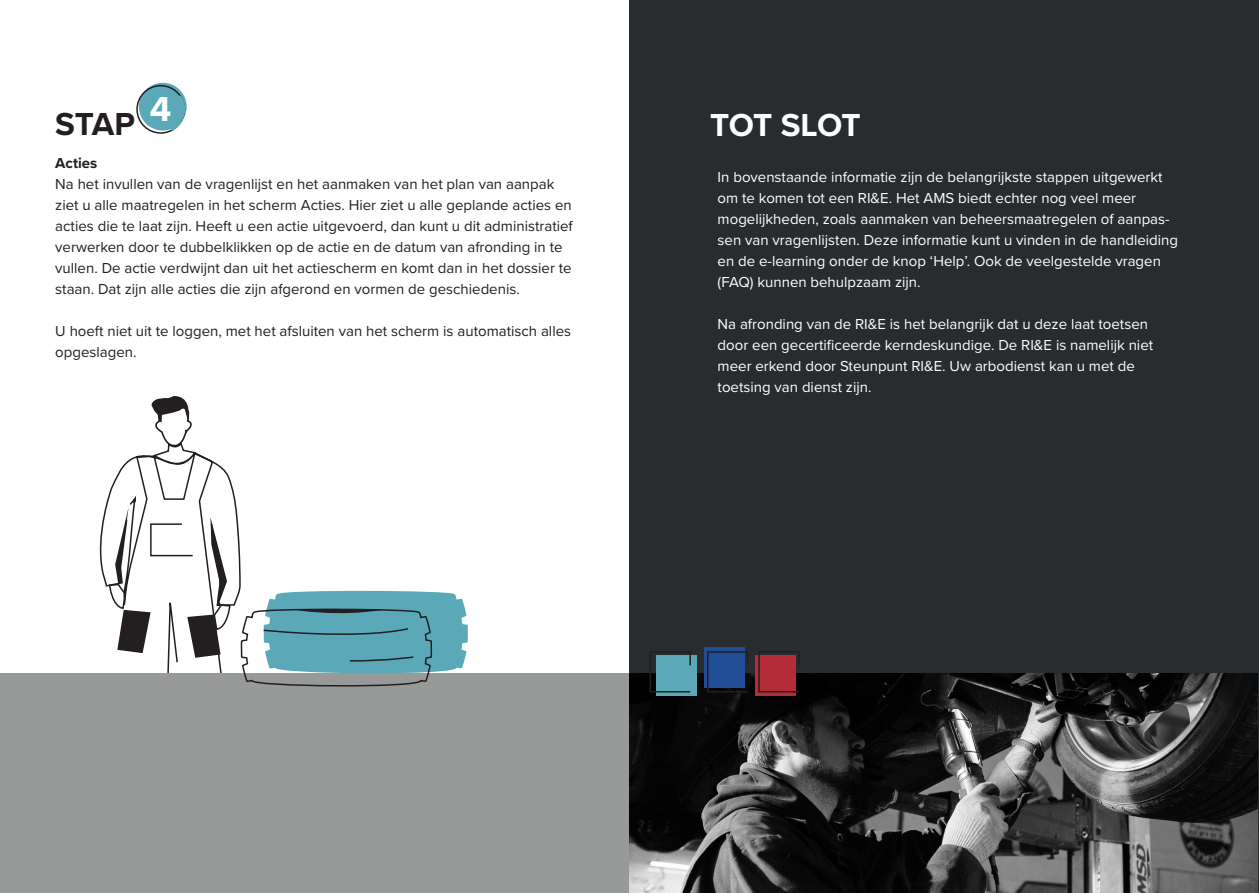
<style>
.page{position:relative;width:1259px;height:893px;background:#fff}
.page>*{position:absolute;margin:0;border:0;box-sizing:border-box;transform-origin:0 0}
.t1{font:700 36px "Proxima Nova";color:#fff}
.t2{font:700 33px "Proxima Nova";letter-spacing:-.025em;color:#fff}
.t3{font:700 33px "Proxima Nova";color:#231f20}
.t4{font:15px/21px "Proxima Nova";color:#fff}
.t5{font:15px/21px "Proxima Nova";color:#231f20}
.t6{font:700 15px "Proxima Nova";color:#231f20}
</style>
<div class="page">
<div style="left:629px;top:0;width:630px;height:893px;background:#292c2f"></div>
<div style="left:139px;top:83px;width:48px;height:48px;background:#5ba9b8;border-radius:50%"></div>
<div style="left:136px;top:85px;width:49px;height:49px;border:2px solid #231f20;border-radius:50%"></div>
<svg style="left:171px;top:96px;width:16px;height:35px"></svg>
<img style="left:629px;top:673px;width:628px;height:219px">
<div style="left:656px;top:655px;width:40px;height:40px;background:#5ba9b8"></div>
<svg style="left:649px;top:651px;width:42px;height:42px"></svg>
<div style="left:704px;top:648px;width:41px;height:40px;background:#214d96"></div>
<svg style="left:706px;top:651px;width:43px;height:42px"></svg>
<div style="left:755px;top:655px;width:41px;height:40px;background:#b52c39"></div>
<svg style="left:758px;top:651px;width:42px;height:42px"></svg>
<div style="left:0;top:673px;width:629px;height:220px;background:#989a9a"></div>
<svg style="left:99px;top:396px;width:369px;height:291px"></svg>
<p class="t1" style="left:150px;top:82px;width:23px">4</p>
<p class="t3" style="left:55px;top:99px;width:81px">STAP</p>
<p class="t2" style="left:710px;top:100px;width:152px">TOT SLOT</p>
<p class="t6" style="left:55px;top:152px;width:44px">Acties</p>
<p class="t5" style="left:55px;top:173px;width:519px">Na het invullen van de vragenlijst en het aanmaken van het plan van aanpak ziet u alle maatregelen in het scherm Acties. Hier ziet u alle geplande acties en acties die te laat zijn. Heeft u een actie uitgevoerd, dan kunt u dit administratief verwerken door te dubbelklikken op de actie en de datum van afronding in te vullen. De actie verdwijnt dan uit het actiescherm en komt dan in het dossier te staan. Dat zijn alle acties die zijn afgerond en vormen de geschiedenis.</p>
<p class="t5" style="left:55px;top:320px;width:517px">U hoeft niet uit te loggen, met het afsluiten van het scherm is automatisch alles opgeslagen.</p>
<p class="t4" style="left:717px;top:166px;width:446px">In bovenstaande informatie zijn de belangrijkste stappen uitgewerkt om te komen tot een RI&amp;E. Het AMS biedt echter nog veel meer</p>
<p class="t4" style="left:717px;top:208px;width:462px">mogelijkheden, zoals aanmaken van beheersmaatregelen of aanpas&shy;sen van vragenlijsten. Deze informatie kunt u vinden in de handleiding en de e-learning onder de knop ‘Help’. Ook de veelgestelde vragen (FAQ) kunnen behulpzaam zijn.</p>
<p class="t4" style="left:717px;top:313px;width:437px">Na afronding van de RI&amp;E is het belangrijk dat u deze laat toetsen door een gecertificeerde kerndeskundige. De RI&amp;E is namelijk niet meer erkend door Steunpunt RI&amp;E. Uw arbodienst kan u met de</p>
<p class="t4" style="left:717px;top:376px;width:155px">toetsing van dienst zijn.</p>
</div>
